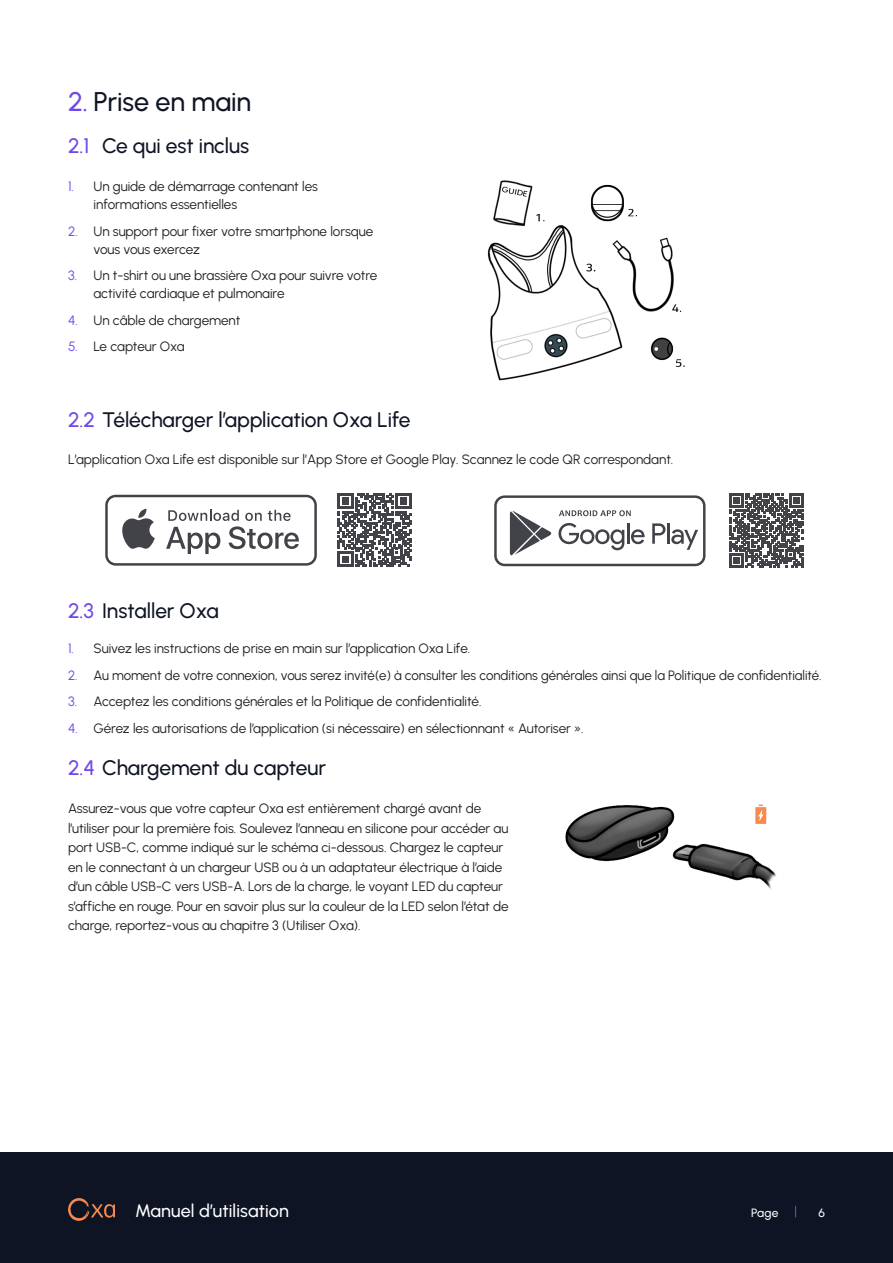
<style>
.page{position:relative;width:893px;height:1263px;background:#fff}
.page>*{position:absolute;margin:0;border:0;box-sizing:border-box;transform-origin:0 0}
.t1{font:500 27px "Urbanist";letter-spacing:-.005em;color:#0f1424}
.t2{font:500 21px "Urbanist";letter-spacing:-.005em;color:#0f1424}
.t3{font:500 18px "Urbanist";letter-spacing:.005em;color:#fff}
._03_Body{font:13.5px/19.5px "Urbanist";letter-spacing:-.005em;color:#231f20}
.t4{font:500 12px "Urbanist";color:#fff}
.s1{color:#7148e8}
</style>
<div class="page">
<div style="left:0;top:1152px;width:893px;height:111px;background:#0f1424"></div>
<svg style="left:68px;top:1198px;width:47px;height:23px"></svg>
<img style="left:487px;top:180px;width:198px;height:201px">
<svg style="left:105px;top:495px;width:212px;height:71px"></svg>
<svg style="left:338px;top:493px;width:73px;height:74px"></svg>
<svg style="left:494px;top:495px;width:211px;height:71px"></svg>
<svg style="left:729px;top:494px;width:75px;height:74px"></svg>
<img style="left:565px;top:805px;width:211px;height:85px">
<svg style="left:755px;top:804px;width:11px;height:20px"></svg>
<p class="t1" style="left:68px;top:84px;width:185px"><span class="s1">2.</span> Prise en main</p>
<p class="t2" style="left:68px;top:132px;width:183px"><span class="s1">2.1</span> Ce qui est inclus</p>
<p class="_03_Body" style="left:94px;top:177px;width:226px;line-height:18px;text-indent:-26px"><span class="s1">1.</span> Un guide de démarrage contenant les informations essentielles</p>
<p class="_03_Body" style="left:94px;top:222px;width:281px;line-height:18px;text-indent:-26px"><span class="s1">2.</span> Un support pour fixer votre smartphone lorsque vous vous exercez</p>
<p class="_03_Body" style="left:94px;top:266px;width:285px;line-height:18px;text-indent:-26px"><span class="s1">3.</span> Un t-shirt ou une brassière Oxa pour suivre votre activité cardiaque et pulmonaire</p>
<p class="_03_Body" style="left:68px;top:310px;width:174px"><span class="s1">4.</span> Un câble de chargement</p>
<p class="_03_Body" style="left:68px;top:336px;width:118px"><span class="s1">5.</span> Le capteur Oxa</p>
<p class="t2" style="left:68px;top:406px;width:344px"><span class="s1">2.2</span> Télécharger l’application Oxa Life</p>
<p class="_03_Body" style="left:68px;top:449px;width:607px">L’application Oxa Life est disponible sur l’App Store et Google Play. Scannez le code QR correspondant.</p>
<p class="t2" style="left:68px;top:597px;width:152px"><span class="s1">2.3</span> Installer Oxa</p>
<p class="_03_Body" style="left:68px;top:638px;width:404px"><span class="s1">1.</span> Suivez les instructions de prise en main sur l’application Oxa Life.</p>
<p class="_03_Body" style="left:68px;top:665px;width:755px"><span class="s1">2.</span> Au moment de votre connexion, vous serez invité(e) à consulter les conditions générales ainsi que la Politique de confidentialité.</p>
<p class="_03_Body" style="left:68px;top:691px;width:415px"><span class="s1">3.</span> Acceptez les conditions générales et la Politique de confidentialité.</p>
<p class="_03_Body" style="left:68px;top:718px;width:517px"><span class="s1">4.</span> Gérez les autorisations de l’application (si nécessaire) en sélectionnant « Autoriser ».</p>
<p class="t2" style="left:68px;top:754px;width:260px"><span class="s1">2.4</span> Chargement du capteur</p>
<p class="_03_Body" style="left:68px;top:798px;width:442px">Assurez-vous que votre capteur Oxa est entièrement chargé avant de l’utiliser pour la première fois. Soulevez l’anneau en silicone pour accéder au port USB-C, comme indiqué sur le schéma ci-dessous. Chargez le capteur en le connectant à un chargeur USB ou à un adaptateur électrique à l’aide d’un câble USB-C vers USB-A. Lors de la charge, le voyant LED du capteur s’affiche en rouge. Pour en savoir plus sur la couleur de la LED selon l’état de charge, reportez-vous au chapitre 3 (Utiliser Oxa).</p>
<h3 class="t3" style="left:135px;top:1199px;width:155px">Manuel d’utilisation</h3>
<p class="t4" style="left:751px;top:1205px;width:29px">Page</p>
<p class="t4" style="left:818px;top:1205px;width:8px">6</p>
</div>
